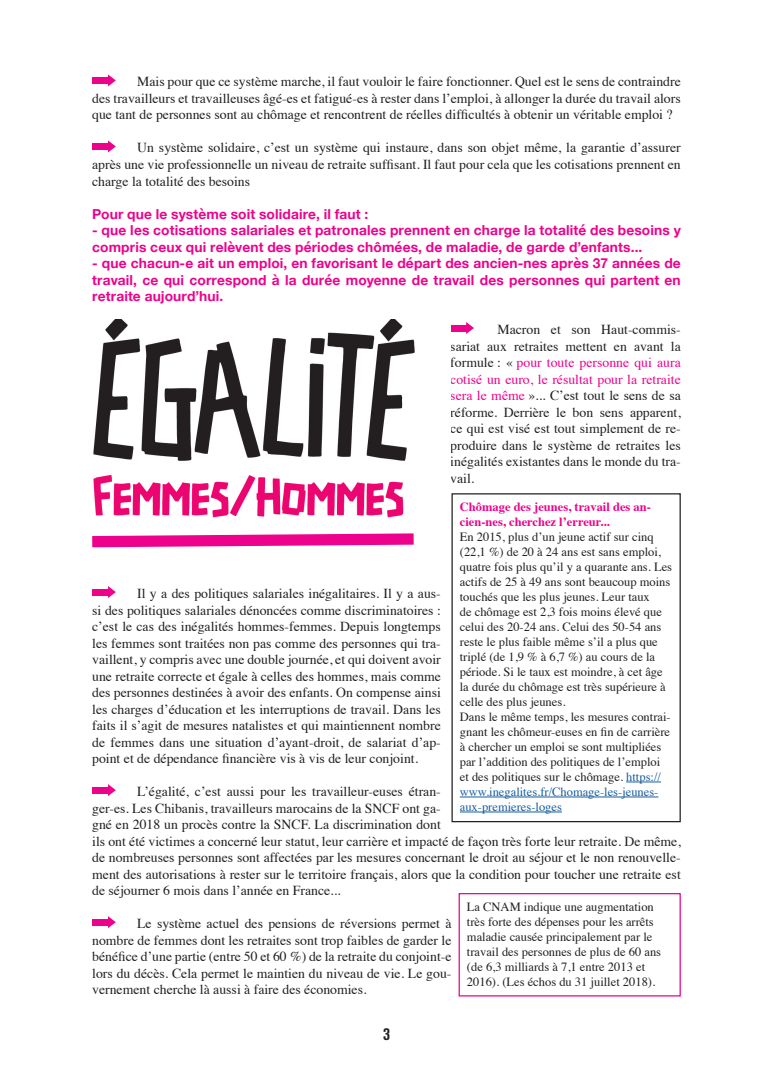
<style>
.page{position:relative;width:773px;height:1081px;background:#fff}
.page>*{position:absolute;margin:0;border:0;box-sizing:border-box;transform-origin:0 0}
.t1{font:700 condensed 17.5px "Akzidenz Grotesk BE";color:#231f20}
.t2{font:13.75px/16.5px "Times";color:#231f20;text-align:justify}
.t3{font:700 13.75px/16.5px "Helvetica Neue";letter-spacing:.01em;color:#ed028c}
.t4{font:12.5px/15px "Times";color:#231f20}
.t5{font:700 12.5px/15px "Times";color:#ed028c}
.s1{color:#ed028c}
.s2{color:#175d9e}
</style>
<div class="page">
<div style="left:92px;top:77px;width:16px;height:6px;background:#ed028c"></div>
<svg style="left:108px;top:74px;width:8px;height:12px"></svg>
<div style="left:92px;top:143px;width:16px;height:6px;background:#ed028c"></div>
<svg style="left:108px;top:140px;width:8px;height:12px"></svg>
<div style="left:450px;top:325px;width:16px;height:6px;background:#ed028c"></div>
<svg style="left:466px;top:322px;width:8px;height:12px"></svg>
<div style="left:92px;top:589px;width:16px;height:6px;background:#ed028c"></div>
<svg style="left:108px;top:586px;width:8px;height:12px"></svg>
<div style="left:92px;top:787px;width:16px;height:6px;background:#ed028c"></div>
<svg style="left:108px;top:784px;width:8px;height:12px"></svg>
<div style="left:92px;top:919px;width:16px;height:6px;background:#ed028c"></div>
<svg style="left:108px;top:916px;width:8px;height:12px"></svg>
<hr style="left:626px;top:781px;width:35px;height:1px;background:#175d9e">
<hr style="left:460px;top:796px;width:198px;height:1px;background:#175d9e">
<hr style="left:460px;top:811px;width:102px;height:1px;background:#175d9e">
<div style="left:451px;top:493px;width:229px;height:329px;border:1px solid #231f20"></div>
<img style="left:93px;top:319px;width:322px;height:199px">
<svg style="left:92px;top:533px;width:322px;height:15px"></svg>
<div style="left:458px;top:893px;width:222px;height:103px;border:1px solid #ed028c"></div>
<p class="t2" style="left:92px;top:72px;width:590px;text-indent:45px">Mais pour que ce système marche, il faut vouloir le faire fonctionner. Quel est le sens de contraindre des travailleurs et travailleuses âgé-es et fatigué-es à rester dans l’emploi, à allonger la durée du travail alors que tant de personnes sont au chômage et rencontrent de réelles difficultés à obtenir un véritable emploi ?</p>
<p class="t2" style="left:92px;top:138px;width:590px;text-indent:45px">Un système solidaire, c’est un système qui instaure, dans son objet même, la garantie d’assurer après une vie professionnelle un niveau de retraite suffisant. Il faut pour cela que les cotisations prennent en charge la totalité des besoins</p>
<p class="t3" style="left:92px;top:206px;width:277px">Pour que le système soit solidaire, il faut :</p>
<p class="t3" style="left:92px;top:222px;width:590px">- que les cotisations salariales et patronales prennent en charge la totalité des besoins y compris ceux qui relèvent des périodes chômées, de maladie, de garde d’enfants...</p>
<p class="t3" style="left:92px;top:255px;width:590px;text-align:justify">- que chacun-e ait un emploi, en favorisant le départ des ancien-nes après 37 années de travail, ce qui correspond à la durée moyenne de travail des personnes qui partent en retraite aujourd’hui.</p>
<p class="t2" style="left:450px;top:320px;width:232px;text-indent:47px">Macron et son Haut-commis&shy;sariat aux retraites mettent en avant la formule : « <span class="s1">pour toute personne qui aura cotisé un euro, le résultat pour la retraite sera le même</span> »... C’est tout le sens de sa réforme. Derrière le bon sens apparent, ce qui est visé est tout simplement de re&shy;produire dans le système de retraites les inégalités existantes dans le monde du tra&shy;vail.</p>
<p class="t5" style="left:460px;top:498px;width:192px">Chômage des jeunes, travail des an&shy;cien-nes, cherchez l’erreur...</p>
<p class="t4" style="left:460px;top:528px;width:214px">En 2015, plus d’un jeune actif sur cinq (22,1 %) de 20 à 24 ans est sans emploi, quatre fois plus qu’il y a quarante ans. Les actifs de 25 à 49 ans sont beaucoup moins touchés que les plus jeunes. Leur taux<br>de chômage est 2,3 fois moins élevé que celui des 20-24 ans. Celui des 50-54 ans reste le plus faible même s’il a plus que triplé (de 1,9 % à 6,7 %) au cours de la période. Si le taux est moindre, à cet âge la durée du chômage est très supérieure à celle des plus jeunes.<br>Dans le même temps, les mesures contrai&shy;gnant les chômeur-euses en fin de carrière à chercher un emploi se sont multipliées par l’addition des politiques de l’emploi et des politiques sur le chômage. <span class="s2">https:// www.inegalites.fr/Chomage-les-jeunes&shy;aux-premieres-loges</span></p>
<p class="t2" style="left:92px;top:584px;width:350px;text-indent:45px">Il y a des politiques salariales inégalitaires. Il y a aus&shy;si des politiques salariales dénoncées comme discriminatoires : c’est le cas des inégalités hommes-femmes. Depuis longtemps les femmes sont traitées non pas comme des personnes qui tra&shy;vaillent, y compris avec une double journée, et qui doivent avoir une retraite correcte et égale à celles des hommes, mais comme des personnes destinées à avoir des enfants. On compense ainsi les charges d’éducation et les interruptions de travail. Dans les faits il s’agit de mesures natalistes et qui maintiennent nombre de femmes dans une situation d’ayant-droit, de salariat d’ap&shy;point et de dépendance financière vis à vis de leur conjoint.</p>
<p class="t2" style="left:92px;top:782px;width:590px;text-align:left;text-indent:45px">L’égalité, c’est aussi pour les travailleur-euses étran-<br>ger-es. Les Chibanis, travailleurs marocains de la SNCF ont ga-<br>gné en 2018 un procès contre la SNCF. La discrimination dont<br>ils ont été victimes a concerné leur statut, leur carrière et impacté de façon très forte leur retraite. De même, de nombreuses personnes sont affectées par les mesures concernant le droit au séjour et le non renouvelle&shy;ment des autorisations à rester sur le territoire français, alors que la condition pour toucher une retraite est de séjourner 6 mois dans l’année en France...</p>
<p class="t2" style="left:92px;top:914px;width:361px;text-indent:45px">Le système actuel des pensions de réversions permet à nombre de femmes dont les retraites sont trop faibles de garder le bénéfice d’une partie (entre 50 et 60 %) de la retraite du conjoint-e lors du décès. Cela permet le maintien du niveau de vie. Le gou&shy;vernement cherche là aussi à faire des économies.</p>
<p class="t4" style="left:467px;top:898px;width:196px">La CNAM indique une augmentation très forte des dépenses pour les arrêts maladie causée principalement par le travail des personnes de plus de 60 ans (de 6,3 milliards à 7,1 entre 2013 et 2016). (Les échos du 31 juillet 2018).</p>
<p class="t1" style="left:383px;top:1023px;width:8px">3</p>
</div>
